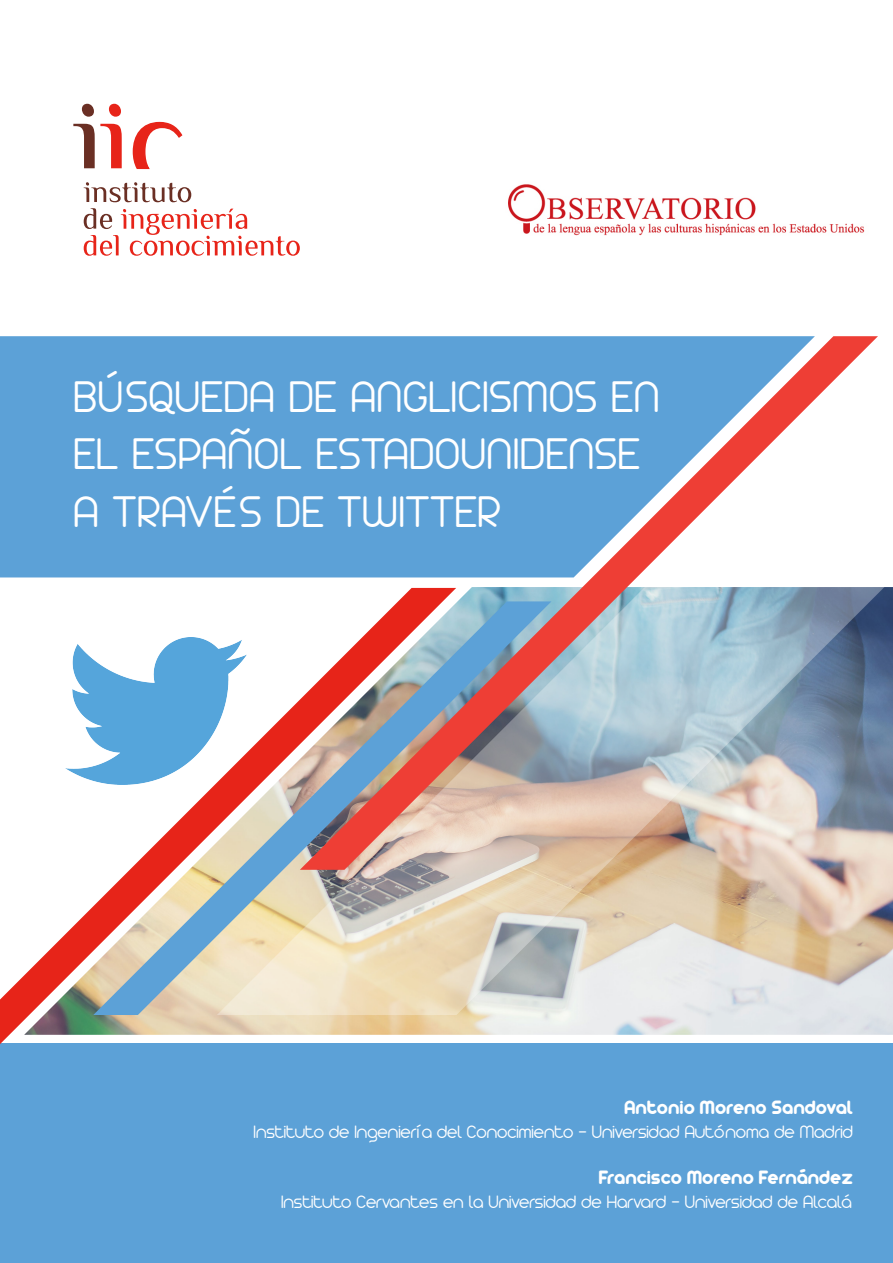
<style>
.page{position:relative;width:893px;height:1263px;background:#fff}
.page>*{position:absolute;margin:0;border:0;box-sizing:border-box;transform-origin:0 0}
.t1{font:300 48px/57.6px "Arista 2.0";letter-spacing:.02em;color:#fff}
.t2{font:21px "Arista 2.0";color:#fff}
.t3{font:300 19.5px "Arista 2.0";color:#fff}
</style>
<div class="page">
<div style="left:0;top:1044px;width:893px;height:219px;background:#5ca1d7"></div>
<img style="left:456px;top:587px;width:437px;height:448px">
<div style="left:0;top:336px;width:300px;height:241px;background:#5ca1d7"></div>
<svg style="left:456px;top:587px;width:429px;height:428px;background:#d8cfc1"></svg>
<svg style="left:300px;top:336px;width:578px;height:534px;background:#9eb0c6"></svg>
<svg style="left:0;top:588px;width:456px;height:456px"></svg>
<div style="left:82px;top:104px;width:12px;height:13px;background:#6a2f24;border-radius:5px"></div>
<div style="left:109px;top:104px;width:12px;height:13px;background:#e72419;border-radius:5px"></div>
<svg style="left:73px;top:124px;width:49px;height:44px"></svg>
<svg style="left:132px;top:121px;width:51px;height:49px"></svg>
<svg style="left:84px;top:182px;width:216px;height:74px"></svg>
<img style="left:65px;top:637px;width:181px;height:147px">
<img style="left:508px;top:184px;width:357px;height:52px">
<h1 class="t1" style="left:73px;top:364px;width:587px">BÚSQUEDA DE ANGLICISMOS EN<br>EL ESPAÑOL ESTADOUNIDENSE<br>A TRAVÉS DE TWITTER</h1>
<p class="t2" style="left:624px;top:1095px;width:230px">Antonio Moreno Sandoval</p>
<p class="t3" style="left:254px;top:1118px;width:601px">Instituto de Ingeniería del Conocimiento – Universidad Autónoma de Madrid</p>
<p class="t2" style="left:598px;top:1165px;width:256px">Francisco Moreno Fernández</p>
<p class="t3" style="left:281px;top:1188px;width:573px">Instituto Cervantes en la Universidad de Harvard – Universidad de Alcalá</p>
</div>
